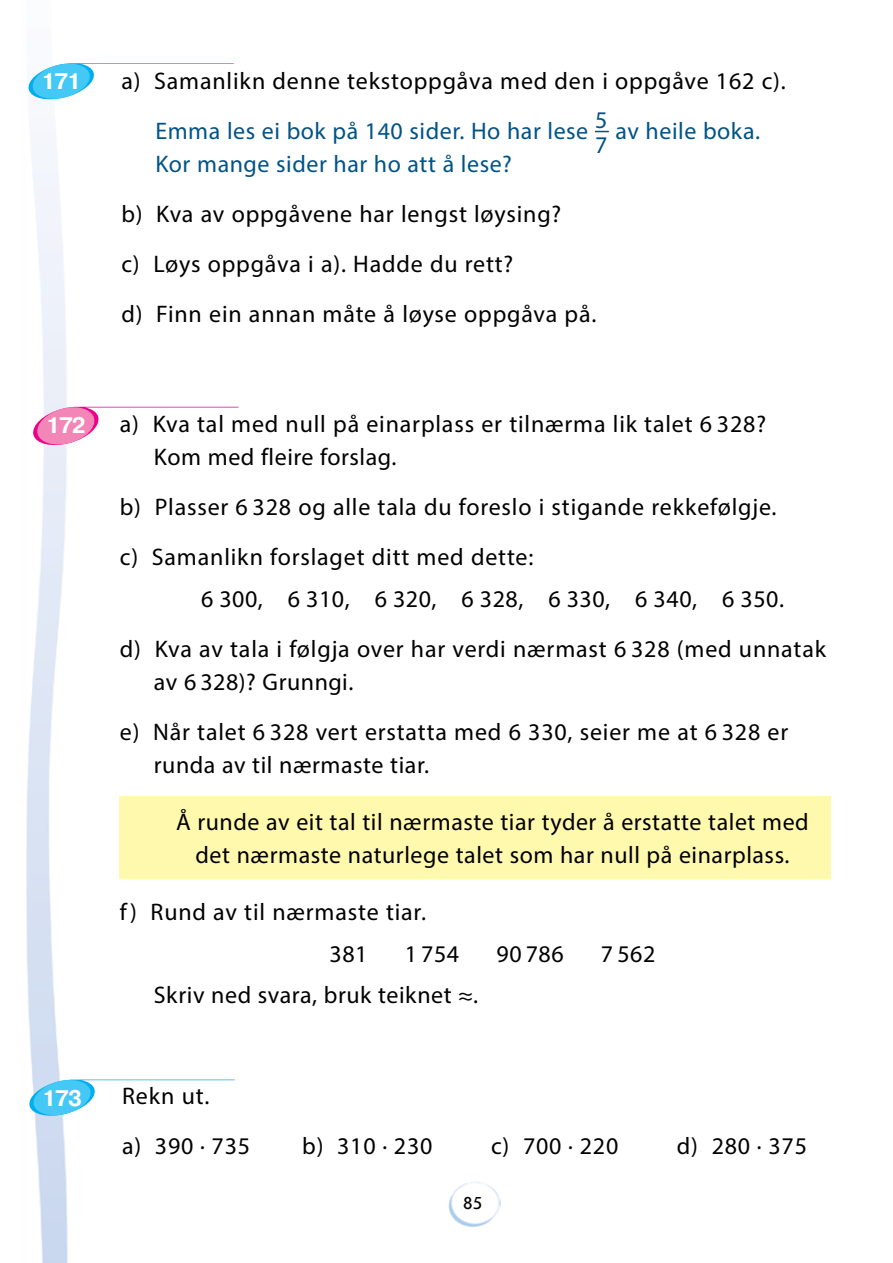
<style>
.page{position:relative;width:893px;height:1263px;background:#fff}
.page>*{position:absolute;margin:0;border:0;box-sizing:border-box;transform-origin:0 0}
.t1{font:24px/49.9px "Myriad Pro";letter-spacing:.035em;color:#000}
.t2{font:24px "Myriad Pro";letter-spacing:.02em;color:#005387}
.t3{font:700 22.5px "Pragmatica C";letter-spacing:-.05em;color:#fff;scale:.95 1}
.t4{font:18px "Journal Sans C";color:#000}
</style>
<div class="page">
<div style="left:120px;top:796px;width:711px;height:83px;background:#fff9ae"></div>
<img style="left:26px;top:134px;width:42px;height:1129px">
<svg style="left:31px;top:405px;width:207px;height:43px"></svg>
<svg style="left:28px;top:63px;width:206px;height:37px"></svg>
<svg style="left:595px;top:131px;width:14px;height:1px"></svg>
<svg style="left:27px;top:1077px;width:208px;height:41px"></svg>
<img style="left:448px;top:1181px;width:53px;height:46px">
<p class="t3" style="left:41px;top:69px;width:44px">171</p>
<p class="t1" style="left:121px;top:55px;width:666px">a) Samanlikn denne tekstoppgåva med den i oppgåve 162 c).</p>
<p class="t2" style="left:155px;top:116px;width:606px">Emma les ei bok på 140 sider. Ho har lese 5 av heile boka.</p>
<p class="t2" style="left:595px;top:130px;width:14px">7</p>
<p class="t2" style="left:155px;top:149px;width:358px">Kor mange sider har ho att å lese?</p>
<p class="t1" style="left:121px;top:188px;width:477px">b) Kva av oppgåvene har lengst løysing?<br>c) Løys oppgåva i a). Hadde du rett?<br>d) Finn ein annan måte å løyse oppgåva på.</p>
<p class="t3" style="left:46px;top:413px;width:43px">172</p>
<p class="t1" style="left:154px;top:407px;width:614px;line-height:33px;text-indent:-34px">a) Kva tal med null på einarplass er tilnærma lik talet 6 328?<br>Kom med fleire forslag.</p>
<p class="t1" style="left:120px;top:482px;width:658px">b) Plasser 6 328 og alle tala du foreslo i stigande rekkefølgje. c) Samanlikn forslaget ditt med dette:</p>
<p class="t1" style="left:120px;top:573px;width:708px;text-indent:81px">6 300, 6 310, 6 320, 6 328, 6 330, 6 340, 6 350.<br>d) Kva av tala i følgja over har verdi nærmast 6 328 (med unnatak</p>
<p class="t1" style="left:120px;top:656px;width:670px;text-indent:34px">av 6 328)? Grunngi.<br>e) Når talet 6 328 vert erstatta med 6 330, seier me at 6 328 er</p>
<p class="t1" style="left:154px;top:739px;width:277px">runda av til nærmaste tiar.</p>
<p class="t1" style="left:176px;top:805px;width:634px;line-height:33px;text-align:center">Å runde av eit tal til nærmaste tiar tyder å erstatte talet med det nærmaste naturlege talet som har null på einarplass.</p>
<p class="t1" style="left:330px;top:891px;width:98px;line-height:41.5px;text-indent:-210px">f) Rund av til nærmaste tiar.<br>381</p>
<p class="t1" style="left:405px;top:928px;width:56px">1 754</p>
<p class="t1" style="left:496px;top:928px;width:69px">90 786</p>
<p class="t1" style="left:601px;top:928px;width:56px">7 562</p>
<p class="t1" style="left:154px;top:970px;width:326px">Skriv ned svara, bruk teiknet ≈.</p>
<p class="t3" style="left:42px;top:1085px;width:43px">173</p>
<p class="t1" style="left:122px;top:1070px;width:130px">Rekn ut.<br>a) 390 ∙ 735</p>
<p class="t1" style="left:302px;top:1120px;width:132px">b) 310 · 230</p>
<p class="t1" style="left:491px;top:1120px;width:129px">c) 700 · 220</p>
<p class="t1" style="left:677px;top:1120px;width:132px">d) 280 · 375</p>
<p class="t4" style="left:463px;top:1194px;width:20px">85</p>
</div>
